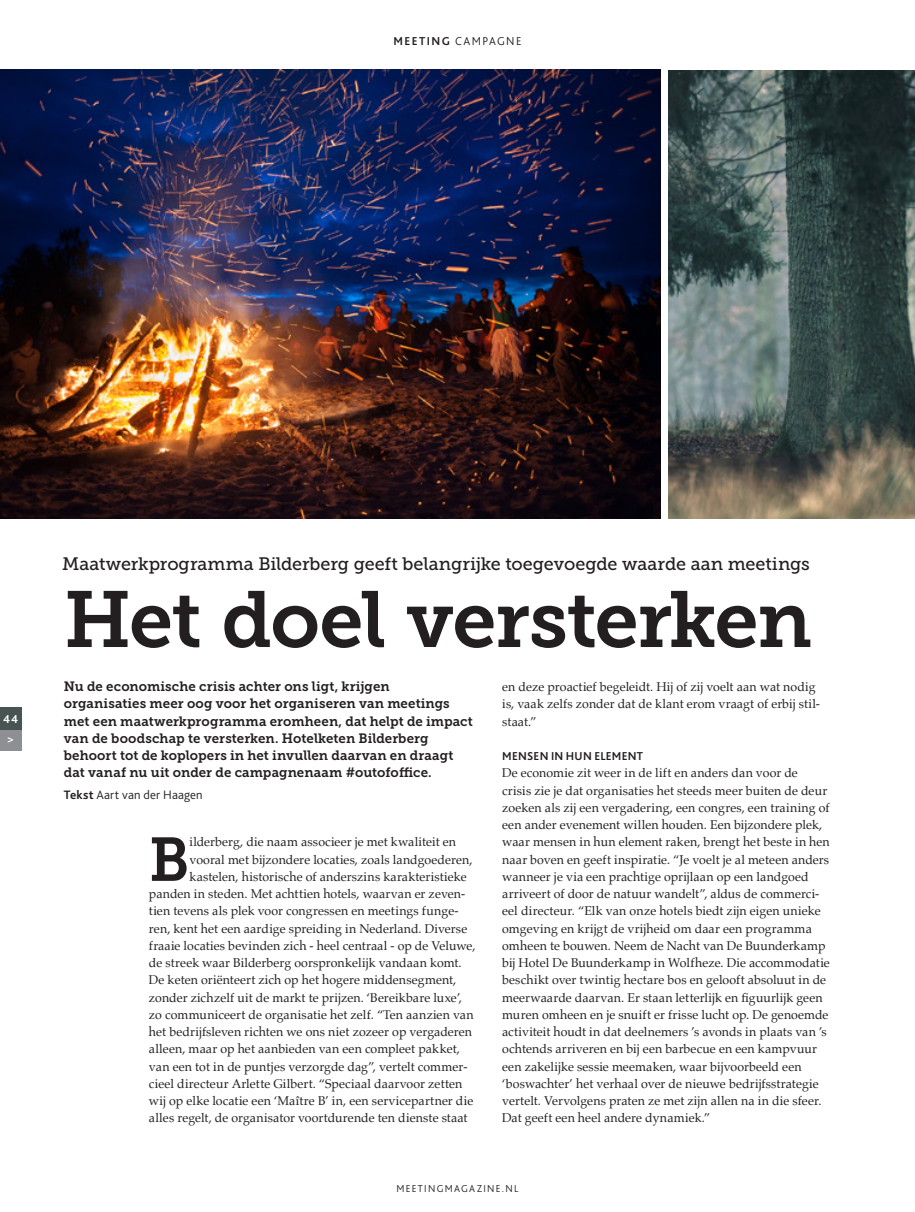
<style>
.page{position:relative;width:915px;height:1212px;background:#fff}
.page>*{position:absolute;margin:0;border:0;box-sizing:border-box;transform-origin:0 0}
.t1{font:79.05px "Museo Slab 700";letter-spacing:-.02em;color:#231f20}
.t2{font:61.35px "Museo Slab 700";color:#231f20;scale:.96 1}
.t3{font:18px "Museo Slab 500";letter-spacing:-.005em;color:#231f20}
.t4{font:13.5px/17.2px "Museo Slab 700";letter-spacing:.005em;color:#231f20}
.t5{font:12.75px/17.2px "Palatino";letter-spacing:.005em;color:#231f20}
.t6{font:12.75px "Palatino";letter-spacing:.005em;color:#231f20;scale:.96 1}
.t7{font:300 12.75px "Bliss 2";letter-spacing:.015em;color:#231f20}
.t8{font:700 12px "Bliss 2";letter-spacing:.02em;color:#231f20}
.t9{font:300 12px "Bliss 2";letter-spacing:.12em;color:#231f20}
.t10{font:700 12px/20.7px "Bliss 2";color:#fff;text-align:center}
.t11{font:300 10.5px "Bliss 2";letter-spacing:.125em;color:#231f20}
.s1{font-weight:700}
</style>
<div class="page">
<img style="left:0;top:70px;width:660px;height:448px">
<img style="left:668px;top:70px;width:246px;height:448px">
<div style="left:0;top:728px;width:21px;height:22px;background:#8d8f92"></div>
<div style="left:0;top:707px;width:21px;height:22px;background:#485452"></div>
<p class="t9" style="left:393px;top:33px;width:129px"><span class="s1">MEETING</span> CAMPAGNE</p>
<p class="t10" style="left:3px;top:708px;width:17px">44 &gt;</p>
<h3 class="t3" style="left:62px;top:554px;width:749px">Maatwerkprogramma Bilderberg geeft belangrijke toegevoegde waarde aan meetings</h3>
<h1 class="t1" style="left:64px;top:575px;width:749px">Het doel versterken</h1>
<p class="t4" style="left:64px;top:678px;width:410px">Nu de economische crisis achter ons ligt, krijgen organisaties meer oog voor het organiseren van meetings met een maatwerkprogramma eromheen, dat helpt de impact van de boodschap te versterken. Hotelketen Bilderberg behoort tot de koplopers in het invullen daarvan en draagt dat vanaf nu uit onder de campagnenaam #outofoffice.</p>
<p class="t7" style="left:64px;top:787px;width:140px"><span class="s1">Tekst</span> Aart van der Haagen</p>
<h2 class="t2" style="left:149px;top:825px;width:44px">B</h2>
<p class="t6" style="left:189px;top:831px;width:279px">ilderberg, die naam associeer je met kwaliteit en</p>
<p class="t5" style="left:189px;top:850px;width:284px">vooral met bijzondere locaties, zoals landgoederen,</p>
<p class="t5" style="left:189px;top:868px;width:279px">kastelen, historische of anderszins karakteristieke</p>
<p class="t5" style="left:149px;top:885px;width:318px">panden in steden. Met achttien hotels, waarvan er zeven-</p>
<p class="t5" style="left:149px;top:902px;width:311px">tien tevens als plek voor congressen en meetings funge-</p>
<p class="t5" style="left:149px;top:919px;width:320px">ren, kent het een aardige spreiding in Nederland. Diverse</p>
<p class="t5" style="left:149px;top:937px;width:328px">fraaie locaties bevinden zich - heel centraal - op de Veluwe,</p>
<p class="t5" style="left:149px;top:954px;width:314px">de streek waar Bilderberg oorspronkelijk vandaan komt.</p>
<p class="t5" style="left:149px;top:971px;width:309px">De keten oriënteert zich op het hogere middensegment,</p>
<p class="t5" style="left:149px;top:988px;width:314px">zonder zichzelf uit de markt te prijzen. ‘Bereikbare luxe’,</p>
<p class="t5" style="left:149px;top:1006px;width:326px">zo communiceert de organisatie het zelf. “Ten aanzien van</p>
<p class="t5" style="left:149px;top:1023px;width:324px">het bedrijfsleven richten we ons niet zozeer op vergaderen</p>
<p class="t5" style="left:149px;top:1040px;width:312px">alleen, maar op het aanbieden van een compleet pakket,</p>
<p class="t5" style="left:149px;top:1057px;width:320px">van een tot in de puntjes verzorgde dag”, vertelt commer-</p>
<p class="t5" style="left:149px;top:1075px;width:315px">cieel directeur Arlette Gilbert. “Speciaal daarvoor zetten</p>
<p class="t5" style="left:149px;top:1092px;width:326px">wij op elke locatie een ‘Maître B’ in, een servicepartner die</p>
<p class="t5" style="left:149px;top:1109px;width:320px">alles regelt, de organisator voortdurende ten dienste staat</p>
<p class="t5" style="left:502px;top:678px;width:319px">en deze proactief begeleidt. Hij of zij voelt aan wat nodig is, vaak zelfs zonder dat de klant erom vraagt of erbij stil&shy;staat.”</p>
<p class="t8" style="left:502px;top:749px;width:142px">MENSEN IN HUN ELEMENT</p>
<p class="t5" style="left:502px;top:764px;width:329px">De economie zit weer in de lift en anders dan voor de crisis zie je dat organisaties het steeds meer buiten de deur zoeken als zij een vergadering, een congres, een training of een ander evenement willen houden. Een bijzondere plek, waar mensen in hun element raken, brengt het beste in hen naar boven en geeft inspiratie. “Je voelt je al meteen anders wanneer je via een prachtige oprijlaan op een landgoed arriveert of door de natuur wandelt”, aldus de commerci&shy;eel directeur. “Elk van onze hotels biedt zijn eigen unieke omgeving en krijgt de vrijheid om daar een programma omheen te bouwen. Neem de Nacht van De Buunderkamp bij Hotel De Buunderkamp in Wolfheze. Die accommodatie beschikt over twintig hectare bos en gelooft absoluut in de meerwaarde daarvan. Er staan letterlijk en figuurlijk geen muren omheen en je snuift er frisse lucht op. De genoemde activiteit houdt in dat deelnemers ’s avonds in plaats van ’s ochtends arriveren en bij een barbecue en een kampvuur een zakelijke sessie meemaken, waar bijvoorbeeld een ‘boswachter’ het verhaal over de nieuwe bedrijfsstrategie vertelt. Vervolgens praten ze met zijn allen na in die sfeer.<br>Dat geeft een heel andere dynamiek.”</p>
<p class="t11" style="left:396px;top:1182px;width:123px">MEETINGMAGAZINE.NL</p>
</div>
